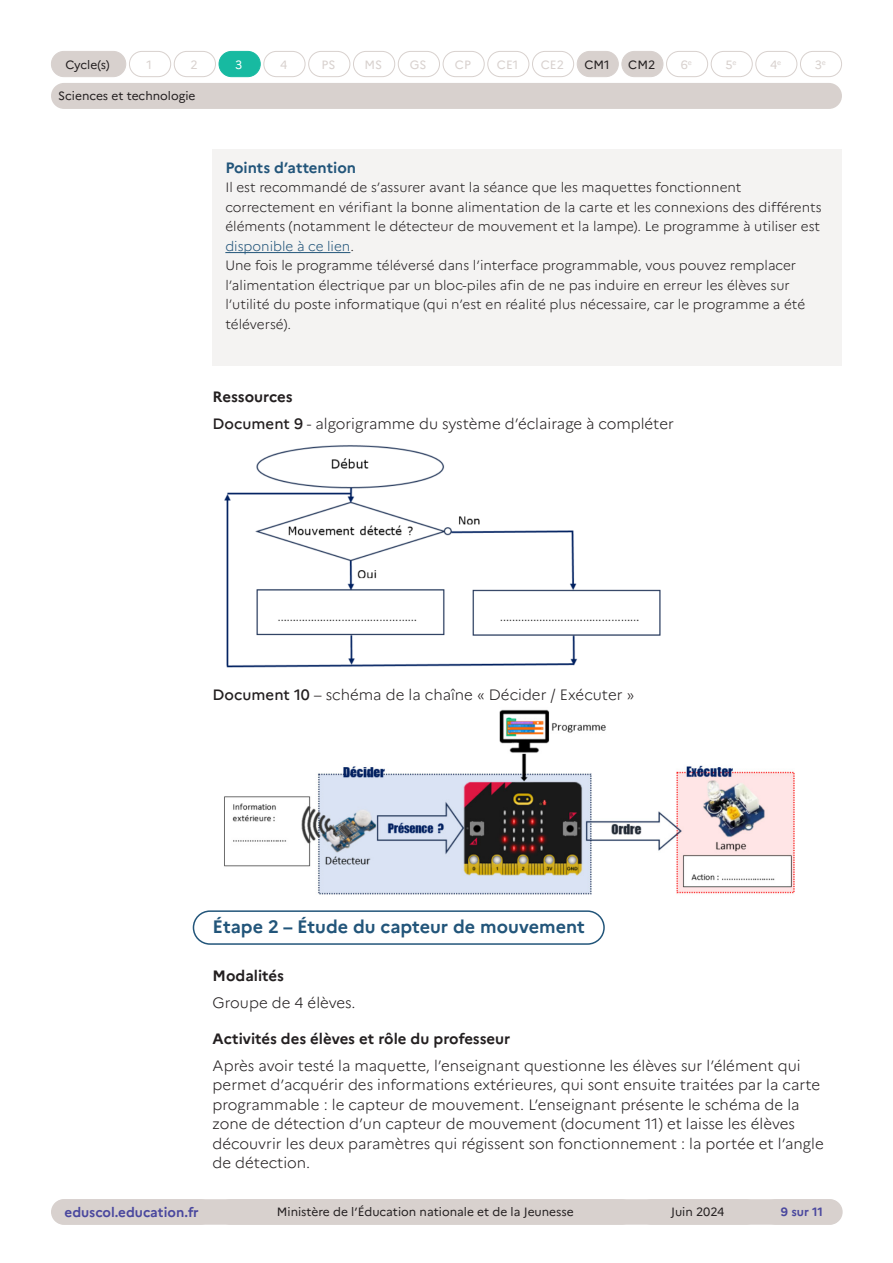
<style>
.page{position:relative;width:893px;height:1263px;background:#fff}
.page>*{position:absolute;margin:0;border:0;box-sizing:border-box;transform-origin:0 0}
._04_titre_3{font:700 18px "Marianne";color:#22557a}
.Texte_courant{font:300 15px/19.5px "Marianne";color:#231f20}
.Heading_4{font:700 15px "Marianne";color:#231f20}
._08_Titre_encadré{font:700 15px "Marianne";color:#22557a}
._08_txt_encadré{font:300 13.5px/19.5px "Marianne";color:#231f20}
.t1{font:700 13.5px "Marianne";color:#4a489e}
.t2{font:12px "Marianne";color:#231f20}
.t3{font:12px "Marianne";color:#d8d1ce}
.t4{font:700 12px "Marianne";color:#4a489e}
.t5{font:12px "Marianne";color:#fff}
.t6{font:7.05px "Marianne";color:#d8d1ce}
.s1{color:#22557a}
.s2{font-weight:500}
</style>
<div class="page">
<div style="left:51px;top:1199px;width:791px;height:26px;background:#d8d1ce;border-radius:13px"></div>
<div style="left:763px;top:1199px;width:80px;height:26px;background:#d8d1ce;border-radius:13px"></div>
<div style="left:51px;top:51px;width:75px;height:26px;background:#d8d1ce;border-radius:13px"></div>
<div style="left:51px;top:51px;width:75px;height:26px;border:1px solid #d8d1ce;border-radius:13px"></div>
<div style="left:308px;top:51px;width:42px;height:26px;border:1px solid #d8d1ce;border-radius:13px"></div>
<div style="left:443px;top:51px;width:42px;height:26px;border:1px solid #d8d1ce;border-radius:13px"></div>
<div style="left:577px;top:51px;width:41px;height:26px;background:#d8d1ce;border-radius:13px"></div>
<div style="left:577px;top:51px;width:42px;height:26px;border:1px solid #d8d1ce;border-radius:13px"></div>
<div style="left:711px;top:51px;width:42px;height:26px;border:1px solid #d8d1ce;border-radius:13px"></div>
<div style="left:353px;top:51px;width:42px;height:26px;border:1px solid #d8d1ce;border-radius:13px"></div>
<div style="left:487px;top:51px;width:42px;height:26px;border:1px solid #d8d1ce;border-radius:13px"></div>
<div style="left:622px;top:51px;width:41px;height:26px;background:#d8d1ce;border-radius:13px"></div>
<div style="left:621px;top:51px;width:42px;height:26px;border:1px solid #d8d1ce;border-radius:13px"></div>
<div style="left:755px;top:51px;width:42px;height:26px;border:1px solid #d8d1ce;border-radius:13px"></div>
<div style="left:800px;top:51px;width:42px;height:26px;border:1px solid #d8d1ce;border-radius:13px"></div>
<div style="left:398px;top:51px;width:42px;height:26px;border:1px solid #d8d1ce;border-radius:13px"></div>
<div style="left:532px;top:51px;width:42px;height:26px;border:1px solid #d8d1ce;border-radius:13px"></div>
<div style="left:666px;top:51px;width:42px;height:26px;border:1px solid #d8d1ce;border-radius:13px"></div>
<div style="left:52px;top:84px;width:789px;height:24px;background:#d8d1ce;border-radius:12px"></div>
<div style="left:51px;top:83px;width:791px;height:26px;border:2px solid #d8d1ce;border-radius:12px"></div>
<div style="left:129px;top:51px;width:42px;height:26px;border:1px solid #d8d1ce;border-radius:13px"></div>
<div style="left:174px;top:51px;width:42px;height:26px;border:1px solid #d8d1ce;border-radius:13px"></div>
<div style="left:219px;top:51px;width:41px;height:26px;background:#17baa1;border-radius:13px"></div>
<div style="left:219px;top:51px;width:42px;height:26px;border:1px solid #17baa1;border-radius:13px"></div>
<div style="left:263px;top:51px;width:42px;height:26px;border:1px solid #d8d1ce;border-radius:13px"></div>
<div style="left:193px;top:910px;width:412px;height:35px;border:2px solid #22557a;border-radius:16px"></div>
<div style="left:213px;top:149px;width:629px;height:216px;background:#f4f3f2"></div>
<hr style="left:225px;top:252px;width:125px;height:1px;background:#22557a">
<img style="left:224px;top:445px;width:437px;height:223px">
<img style="left:224px;top:709px;width:571px;height:186px">
<p class="t2" style="left:65px;top:57px;width:46px">Cycle(s)</p>
<p class="t3" style="left:322px;top:57px;width:15px">PS</p>
<p class="t3" style="left:455px;top:57px;width:17px">CP</p>
<p class="t2" style="left:584px;top:57px;width:27px">CM1</p>
<p class="t3" style="left:725px;top:57px;width:9px">5</p>
<p class="t3" style="left:147px;top:57px;width:7px">1</p>
<p class="t3" style="left:191px;top:57px;width:9px">2</p>
<p class="t5" style="left:235px;top:57px;width:9px">3</p>
<p class="t3" style="left:280px;top:57px;width:9px">4</p>
<p class="t3" style="left:364px;top:57px;width:19px">MS</p>
<p class="t3" style="left:497px;top:57px;width:23px">CE1</p>
<p class="t2" style="left:628px;top:57px;width:28px">CM2</p>
<p class="t6" style="left:733px;top:58px;width:6px">e</p>
<p class="t3" style="left:770px;top:57px;width:13px">4<sup>e</sup></p>
<p class="t3" style="left:815px;top:57px;width:9px">3</p>
<p class="t3" style="left:410px;top:57px;width:18px">GS</p>
<p class="t3" style="left:541px;top:57px;width:25px">CE2</p>
<p class="t6" style="left:822px;top:58px;width:6px">e</p>
<p class="t3" style="left:681px;top:57px;width:13px">6<sup>e</sup></p>
<p class="t2" style="left:58px;top:89px;width:139px">Sciences et technologie</p>
<p class="_08_Titre_encadré" style="left:225px;top:158px;width:132px">Points d’attention</p>
<p class="_08_txt_encadré" style="left:225px;top:178px;width:598px">Il est recommandé de s’assurer avant la séance que les maquettes fonctionnent correctement en vérifiant la bonne alimentation de la carte et les connexions des différents éléments (notamment le détecteur de mouvement et la lampe). Le programme à utiliser est <span class="s1">disponible à ce lien</span>.</p>
<p class="_08_txt_encadré" style="left:225px;top:256px;width:581px">Une fois le programme téléversé dans l’interface programmable, vous pouvez remplacer l’alimentation électrique par un bloc-piles afin de ne pas induire en erreur les élèves sur l’utilité du poste informatique (qui n’est en réalité plus nécessaire, car le programme a été téléversé).</p>
<p class="Heading_4" style="left:213px;top:388px;width:81px">Ressources</p>
<p class="Texte_courant" style="left:213px;top:414px;width:463px"><span class="s2">Document 9</span> - algorigramme du système d’éclairage à compléter</p>
<p class="Texte_courant" style="left:213px;top:685px;width:423px"><span class="s2">Document 10</span> – schéma de la chaîne « Décider / Exécuter »</p>
<p class="_04_titre_3" style="left:213px;top:916px;width:374px">Étape 2 – Étude du capteur de mouvement</p>
<p class="Heading_4" style="left:213px;top:967px;width:73px">Modalités</p>
<p class="Texte_courant" style="left:213px;top:993px;width:145px">Groupe de 4 élèves.</p>
<p class="Heading_4" style="left:213px;top:1029px;width:299px">Activités des élèves et rôle du professeur</p>
<p class="Texte_courant" style="left:213px;top:1056px;width:613px">Après avoir testé la maquette, l’enseignant questionne les élèves sur l’élément qui permet d’acquérir des informations extérieures, qui sont ensuite traitées par la carte programmable : le capteur de mouvement. L’enseignant présente le schéma de la zone de détection d’un capteur de mouvement (document 11) et laisse les élèves découvrir les deux paramètres qui régissent son fonctionnement : la portée et l’angle de détection.</p>
<p class="t1" style="left:65px;top:1204px;width:136px">eduscol.education.fr</p>
<p class="t2" style="left:277px;top:1205px;width:298px">Ministère de l’Éducation nationale et de la Jeunesse</p>
<p class="t2" style="left:671px;top:1205px;width:55px">Juin 2024</p>
<p class="t4" style="left:781px;top:1205px;width:44px">9 sur 11</p>
</div>
